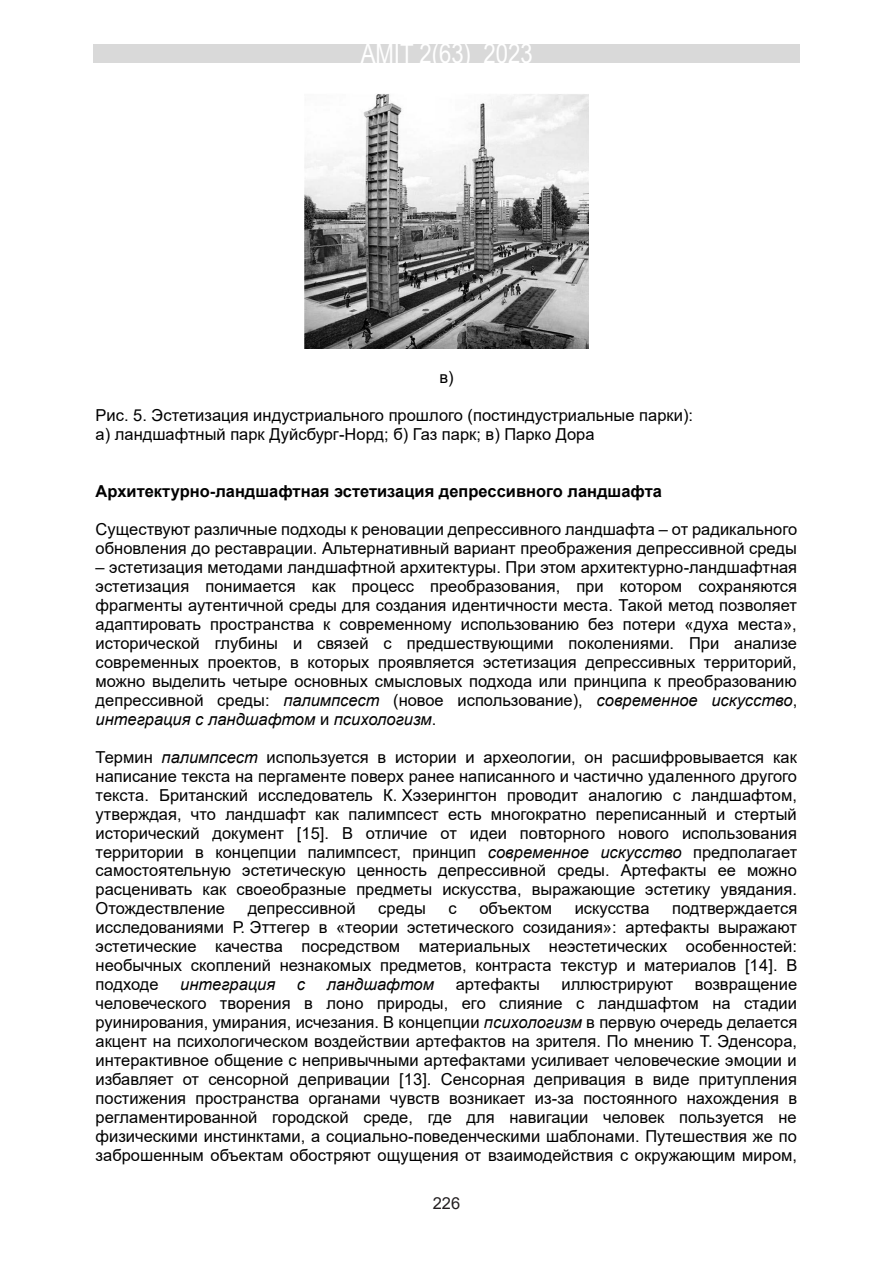
<style>
.page{position:relative;width:893px;height:1263px;background:#fff}
.page>*{position:absolute;margin:0;border:0;box-sizing:border-box;transform-origin:0 0}
.t1{font:27px "Arial Narrow";color:#fff}
.t2{font:16.5px/19px "Arial";color:#000;text-align:justify}
.t3{font:700 16.5px "Arial";color:#000}
.t4{font:italic 16.5px "Arial";color:#000}
.t5{font:16.5px "Arial";color:#231f20}
.s1{font-style:italic}
</style>
<div class="page">
<div style="left:93px;top:44px;width:707px;height:19px;background:#d9d9d9"></div>
<img style="left:304px;top:94px;width:285px;height:255px">
<h1 class="t1" style="left:361px;top:34px;width:173px">AMIT 2(63) 2023</h1>
<p class="t2" style="left:439px;top:368px;width:16px">в)</p>
<p class="t2" style="left:96px;top:406px;width:599px">Рис. 5. Эстетизация индустриального прошлого (постиндустриальные парки): а) ландшафтный парк Дуйсбург-Норд; б) Газ парк; в) Парко Дора</p>
<p class="t3" style="left:96px;top:479px;width:568px">Архитектурно-ландшафтная эстетизация депрессивного ландшафта</p>
<p class="t2" style="left:96px;top:519px;width:703px">Существуют различные подходы к реновации депрессивного ландшафта – от радикального обновления до реставрации. Альтернативный вариант преображения депрессивной среды</p>
<p class="t2" style="left:96px;top:557px;width:703px">– эстетизация методами ландшафтной архитектуры. При этом архитектурно-ландшафтная эстетизация понимается как процесс преобразования, при котором сохраняются фрагменты аутентичной среды для создания идентичности места. Такой метод позволяет адаптировать пространства к современному использованию без потери «духа места», исторической глубины и связей с предшествующими поколениями. При анализе современных проектов, в которых проявляется эстетизация депрессивных территорий, можно выделить четыре основных смысловых подхода или принципа к преобразованию депрессивной среды: <span class="s1">палимпсест</span> (новое использование), <span class="s1">современное искусство</span>, <span class="s1">интеграция с ландшафтом</span> и <span class="s1">психологизм</span>.</p>
<p class="t2" style="left:96px;top:747px;width:703px">Термин <span class="s1">палимпсест</span> используется в истории и археологии, он расшифровывается как написание текста на пергаменте поверх ранее написанного и частично удаленного другого текста. Британский исследователь К. Хэзерингтон проводит аналогию с ландшафтом, утверждая, что ландшафт как палимпсест есть многократно переписанный и стертый исторический документ [15]. В отличие от идеи повторного нового использования территории в концепции палимпсест, принцип <span class="s1">современное искусство</span> предполагает самостоятельную эстетическую ценность депрессивной среды. Артефакты ее можно расценивать как своеобразные предметы искусства, выражающие эстетику увядания.<br>Отождествление</p>
<p class="t2" style="left:248px;top:899px;width:109px">депрессивной</p>
<p class="t2" style="left:378px;top:899px;width:49px">среды</p>
<p class="t2" style="left:449px;top:899px;width:10px">с</p>
<p class="t2" style="left:479px;top:899px;width:74px">объектом</p>
<p class="t2" style="left:575px;top:899px;width:76px">искусства</p>
<p class="t2" style="left:96px;top:899px;width:703px;text-indent:576px">подтверждается исследованиями Р. Эттегер в «теории эстетического созидания»: артефакты выражают эстетические качества посредством материальных неэстетических особенностей: необычных скоплений незнакомых предметов, контраста текстур и материалов [14]. В подходе</p>
<p class="t4" style="left:180px;top:974px;width:97px">интеграция</p>
<p class="t4" style="left:297px;top:974px;width:10px">с</p>
<p class="t4" style="left:327px;top:974px;width:109px">ландшафтом</p>
<p class="t2" style="left:456px;top:975px;width:86px">артефакты</p>
<p class="t2" style="left:561px;top:975px;width:113px">иллюстрируют</p>
<p class="t2" style="left:96px;top:975px;width:703px;text-indent:599px">возвращение человеческого творения в лоно природы, его слияние с ландшафтом на стадии руинирования, умирания, исчезания. В концепции <span class="s1">психологизм</span> в первую очередь делается акцент на психологическом воздействии артефактов на зрителя. По мнению Т. Эденсора, интерактивное общение с непривычными артефактами усиливает человеческие эмоции и избавляет от сенсорной депривации [13]. Сенсорная депривация в виде притупления постижения пространства органами чувств возникает из-за постоянного нахождения в регламентированной городской среде, где для навигации человек пользуется не физическими инстинктами, а социально-поведенческими шаблонами. Путешествия же по заброшенным объектам обостряют ощущения от взаимодействия с окружающим миром,</p>
<p class="t5" style="left:433px;top:1191px;width:29px">226</p>
</div>
